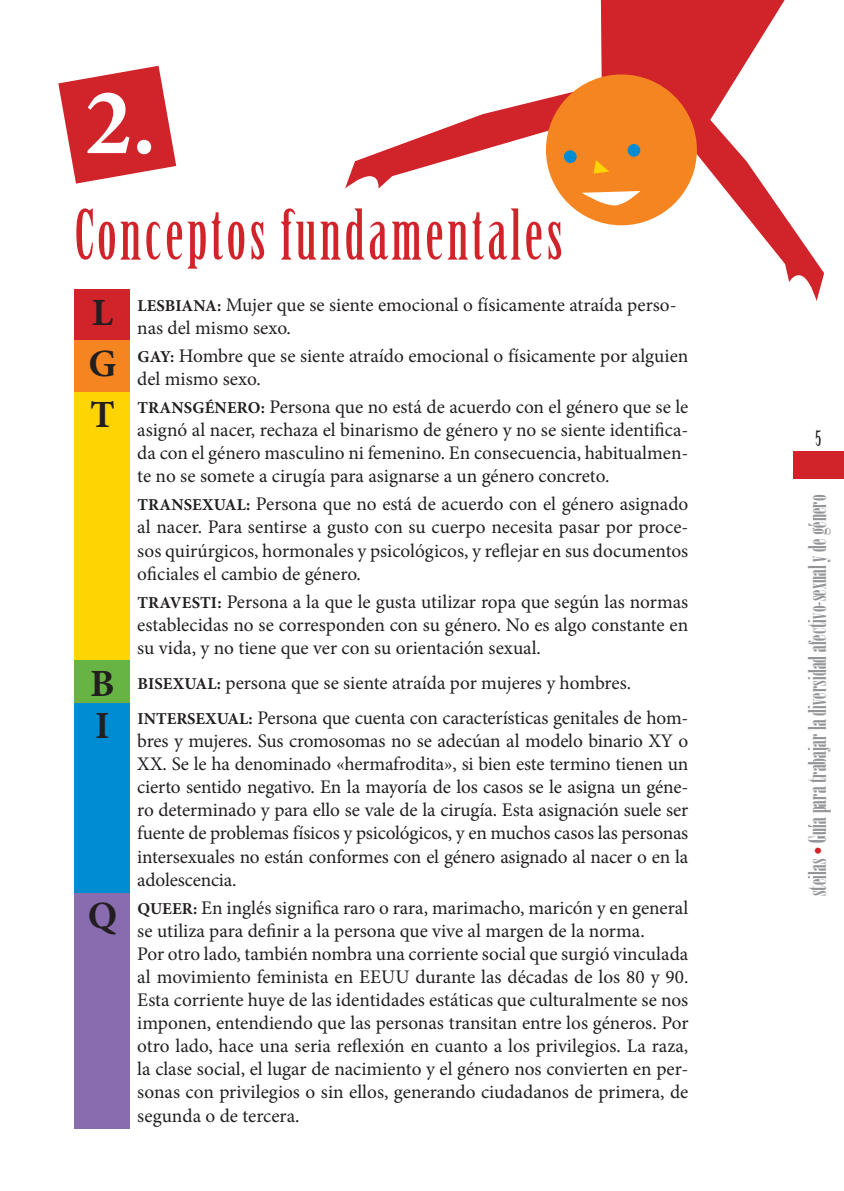
<style>
.page{position:relative;width:844px;height:1191px;background:#fff}
.page>*{position:absolute;margin:0;border:0;box-sizing:border-box;transform-origin:0 0}
.t1{font:700 95.2px "Minion Pro";color:#fff}
.Izenburu00{font:68.25px "Birch Std";letter-spacing:.05em;color:#d1232a}
.Testua{font:700 38.5px "Minion Pro";color:#231f20}
.t2{font:24.5px "Onyx";color:#939598}
.t3{font:21px "Birch Std";color:#231f20}
.Testua-2{font:19.25px/23.1px "Minion Pro";color:#231f20;text-align:justify}
.s1{font-weight:700;font-size:16.62px}
.s2{color:#d1232a}
</style>
<div class="page">
<div style="left:792px;top:451px;width:51px;height:28px;background:#d1232a"></div>
<div style="left:74px;top:290px;width:56px;height:51px;background:#d1232a"></div>
<div style="left:74px;top:341px;width:56px;height:51px;background:#f58520"></div>
<div style="left:74px;top:392px;width:56px;height:269px;background:#fed503"></div>
<div style="left:74px;top:661px;width:56px;height:42px;background:#67b445"></div>
<div style="left:74px;top:703px;width:56px;height:189px;background:#008cd3"></div>
<div style="left:74px;top:892px;width:56px;height:236px;background:#886caf"></div>
<svg style="left:58px;top:66px;width:118px;height:118px"></svg>
<svg style="left:637px;top:206px;width:186px;height:95px"></svg>
<div style="left:546px;top:74px;width:150px;height:151px;background:#f58520;border-radius:50%"></div>
<svg style="left:345px;top:0;width:439px;height:206px"></svg>
<p class="t1" style="left:84px;top:56px;width:73px">2.</p>
<p class="Izenburu00" style="left:74px;top:196px;width:490px">Conceptos fundamentales</p>
<p class="Testua" style="left:92px;top:285px;width:23px">L</p>
<p class="Testua-2" style="left:137px;top:293px;width:540px"><span class="s1">LESBIANA:</span> Mujer que se siente emocional o físicamente atraída perso&shy;nas del mismo sexo.</p>
<p class="Testua" style="left:88px;top:336px;width:29px">G</p>
<p class="Testua-2" style="left:137px;top:344px;width:552px"><span class="s1">GAY:</span> Hombre que se siente atraído emocional o físicamente por alguien del mismo sexo.</p>
<p class="Testua" style="left:90px;top:387px;width:26px">T</p>
<p class="Testua-2" style="left:137px;top:395px;width:552px"><span class="s1">TRANSGÉNERO:</span> Persona que no está de acuerdo con el género que se le asignó al nacer, rechaza el binarismo de género y no se siente identifica&shy;da con el género masculino ni femenino. En consecuencia, habitualmen&shy;te no se somete a cirugía para asignarse a un género concreto.</p>
<p class="Testua-2" style="left:137px;top:493px;width:552px"><span class="s1">TRANSEXUAL:</span> Persona que no está de acuerdo con el género asignado al nacer. Para sentirse a gusto con su cuerpo necesita pasar por proce&shy;sos quirúrgicos, hormonales y psicológicos, y reflejar en sus documentos oficiales el cambio de género.</p>
<p class="Testua-2" style="left:137px;top:590px;width:552px"><span class="s1">TRAVESTI:</span> Persona a la que le gusta utilizar ropa que según las normas establecidas no se corresponden con su género. No es algo constante en su vida, y no tiene que ver con su orientación sexual.</p>
<p class="Testua" style="left:90px;top:656px;width:26px">B</p>
<p class="Testua-2" style="left:137px;top:671px;width:495px"><span class="s1">BISEXUAL:</span> persona que se siente atraída por mujeres y hombres.</p>
<p class="Testua" style="left:95px;top:698px;width:16px">I</p>
<p class="Testua-2" style="left:137px;top:706px;width:552px"><span class="s1">INTERSEXUAL:</span> Persona que cuenta con características genitales de hom&shy;bres y mujeres. Sus cromosomas no se adecúan al modelo binario XY o XX. Se le ha denominado «hermafrodita», si bien este termino tienen un cierto sentido negativo. En la mayoría de los casos se le asigna un géne&shy;ro determinado y para ello se vale de la cirugía. Esta asignación suele ser fuente de problemas físicos y psicológicos, y en muchos casos las personas intersexuales no están conformes con el género asignado al nacer o en la adolescencia.</p>
<p class="Testua" style="left:88px;top:888px;width:31px">Q</p>
<p class="Testua-2" style="left:137px;top:896px;width:552px"><span class="s1">QUEER:</span> En inglés significa raro o rara, marimacho, maricón y en general se utiliza para definir a la persona que vive al margen de la norma.</p>
<p class="Testua-2" style="left:137px;top:942px;width:552px">Por otro lado, también nombra una corriente social que surgió vinculada al movimiento feminista en EEUU durante las décadas de los 80 y 90.<br>Esta corriente huye de las identidades estáticas que culturalmente se nos imponen, entendiendo que las personas transitan entre los géneros. Por otro lado, hace una seria reflexión en cuanto a los privilegios. La raza, la clase social, el lugar de nacimiento y el género nos convierten en per&shy;sonas con privilegios o sin ellos, generando ciudadanos de primera, de segunda o de tercera.</p>
<p class="t3" style="left:815px;top:427px;width:7px">5</p>
<p class="t2" style="left:803px;top:896px;width:403px;rotate:-90deg">steilas <span class="s2">•</span> Guía para trabajar la diversidad afectivo-sexual y de género</p>
</div>
